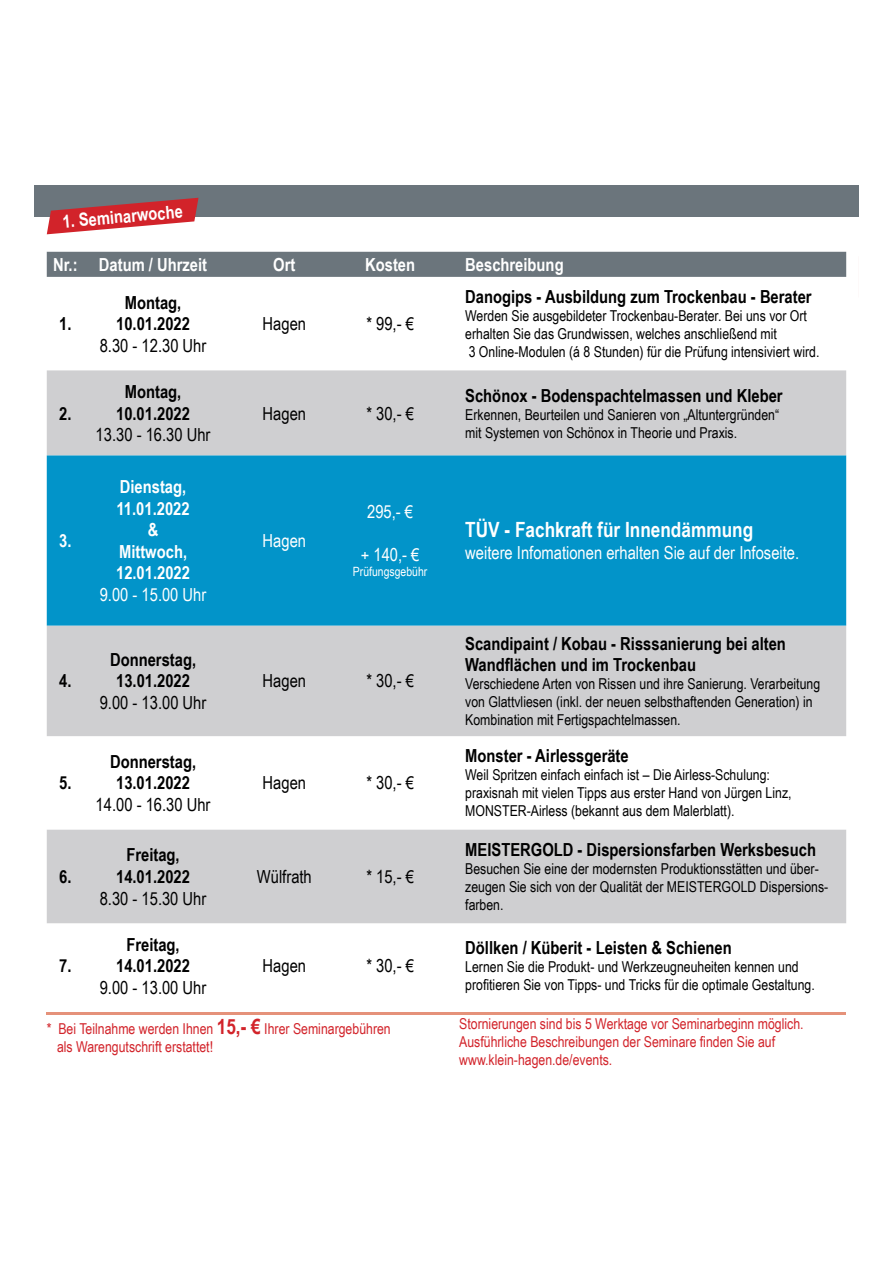
<style>
.page{position:relative;width:893px;height:1263px;background:#fff}
.page>*{position:absolute;margin:0;border:0;box-sizing:border-box;transform-origin:0 0}
.t1{font:700 21px "Arial Narrow";color:#fff}
.t2{font:700 18px/21.6px "Arial Narrow";color:#000;text-align:center}
.t3{font:18px "Arial Narrow";color:#000}
.t4{font:700 18px/21.6px "Arial Narrow";color:#fff;text-align:center}
.t5{font:18px "Arial Narrow";color:#fff}
.t6{font:15px/18px "Arial Narrow";color:#000}
.t7{font:15px/18px "Arial Narrow";color:#d2232a}
.t8{font:12.75px "Arial Narrow";color:#fff}
.s1{font-weight:700;font-size:21px}
</style>
<div class="page">
<div style="left:34px;top:185px;width:825px;height:32px;background:#6b757c"></div>
<svg style="left:47px;top:198px;width:151px;height:36px"></svg>
<div style="left:47px;top:252px;width:799px;height:25px;background:#6b757c"></div>
<svg style="left:47px;top:370px;width:799px;height:553px;fill:#cfcfd1"></svg>
<div style="left:47px;top:455px;width:799px;height:171px;background:#0294c9"></div>
<hr style="left:47px;top:1012px;width:799px;height:2px;background:#e5927a">
<p class="t4" style="left:62px;top:210px;width:122px;rotate:-5deg">1. Seminarwoche</p>
<p class="t4" style="left:53px;top:253px;width:156px">Nr.: Datum / Uhrzeit</p>
<p class="t4" style="left:273px;top:253px;width:24px">Ort</p>
<p class="t4" style="left:365px;top:253px;width:52px">Kosten</p>
<p class="t4" style="left:465px;top:253px;width:100px">Beschreibung</p>
<p class="t2" style="left:59px;top:312px;width:14px">1.</p>
<p class="t2" style="left:116px;top:291px;width:75px">Montag,<br>10.01.2022</p>
<p class="t3" style="left:100px;top:332px;width:108px">8.30 - 12.30 Uhr</p>
<p class="t3" style="left:263px;top:311px;width:45px">Hagen</p>
<p class="t3" style="left:366px;top:311px;width:49px">* 99,- €</p>
<p class="t2" style="left:465px;top:285px;width:348px">Danogips - Ausbildung zum Trockenbau - Berater</p>
<p class="t6" style="left:465px;top:306px;width:356px">Werden Sie ausgebildeter Trockenbau-Berater. Bei uns vor Ort erhalten Sie das Grundwissen, welches anschließend mit<br>3 Online-Modulen (á 8 Stunden) für die Prüfung intensiviert wird.</p>
<p class="t2" style="left:59px;top:401px;width:14px">2.</p>
<p class="t2" style="left:116px;top:380px;width:75px">Montag,<br>10.01.2022</p>
<p class="t3" style="left:96px;top:422px;width:116px">13.30 - 16.30 Uhr</p>
<p class="t3" style="left:263px;top:400px;width:45px">Hagen</p>
<p class="t3" style="left:366px;top:400px;width:49px">* 30,- €</p>
<p class="t2" style="left:465px;top:383px;width:319px">Schönox - Bodenspachtelmassen und Kleber</p>
<p class="t6" style="left:465px;top:405px;width:315px">Erkennen, Beurteilen und Sanieren von „Altuntergründen“ mit Systemen von Schönox in Theorie und Praxis.</p>
<p class="t4" style="left:59px;top:529px;width:14px">3.</p>
<p class="t4" style="left:116px;top:475px;width:75px">Dienstag,<br>11.01.2022 &amp;<br>Mittwoch,<br>12.01.2022</p>
<p class="t5" style="left:100px;top:581px;width:108px">9.00 - 15.00 Uhr</p>
<p class="t5" style="left:263px;top:527px;width:45px">Hagen</p>
<p class="t5" style="left:367px;top:498px;width:47px">295,- €</p>
<p class="t5" style="left:361px;top:541px;width:60px">+ 140,- €</p>
<p class="t8" style="left:353px;top:562px;width:76px">Prüfungsgebühr</p>
<h1 class="t1" style="left:465px;top:514px;width:289px">TÜV - Fachkraft für Innendämmung</h1>
<p class="t5" style="left:465px;top:539px;width:335px">weitere Infomationen erhalten Sie auf der Infoseite.</p>
<p class="t2" style="left:59px;top:669px;width:14px">4.</p>
<p class="t2" style="left:110px;top:648px;width:88px">Donnerstag,<br>13.01.2022</p>
<p class="t3" style="left:100px;top:689px;width:108px">9.00 - 13.00 Uhr</p>
<p class="t3" style="left:263px;top:668px;width:45px">Hagen</p>
<p class="t3" style="left:366px;top:668px;width:49px">* 30,- €</p>
<p class="t2" style="left:465px;top:632px;width:322px;text-align:left">Scandipaint / Kobau - Risssanierung bei alten<br>Wandflächen und im Trockenbau</p>
<p class="t6" style="left:465px;top:674px;width:356px">Verschiedene Arten von Rissen und ihre Sanierung. Verarbeitung von Glattvliesen (inkl. der neuen selbsthaftenden Generation) in<br>Kombination mit Fertigspachtelmassen.</p>
<p class="t2" style="left:59px;top:771px;width:14px">5.</p>
<p class="t2" style="left:110px;top:750px;width:88px">Donnerstag,<br>13.01.2022</p>
<p class="t3" style="left:96px;top:791px;width:116px">14.00 - 16.30 Uhr</p>
<p class="t3" style="left:263px;top:770px;width:45px">Hagen</p>
<p class="t3" style="left:366px;top:770px;width:49px">* 30,- €</p>
<p class="t2" style="left:465px;top:744px;width:165px">Monster - Airlessgeräte</p>
<p class="t6" style="left:465px;top:766px;width:328px">Weil Spritzen einfach einfach ist – Die Airless-Schulung: praxisnah mit vielen Tipps aus erster Hand von Jürgen Linz,<br>MONSTER-Airless (bekannt aus dem Malerblatt).</p>
<p class="t2" style="left:59px;top:865px;width:14px">6.</p>
<p class="t2" style="left:116px;top:843px;width:75px">Freitag,<br>14.01.2022</p>
<p class="t3" style="left:100px;top:885px;width:108px">8.30 - 15.30 Uhr</p>
<p class="t3" style="left:257px;top:863px;width:56px">Wülfrath</p>
<p class="t3" style="left:366px;top:863px;width:49px">* 15,- €</p>
<p class="t2" style="left:465px;top:838px;width:352px">MEISTERGOLD - Dispersionsfarben Werksbesuch</p>
<p class="t6" style="left:465px;top:859px;width:364px">Besuchen Sie eine der modernsten Produktionsstätten und über&shy;zeugen Sie sich von der Qualität der MEISTERGOLD Dispersions&shy;farben.</p>
<p class="t2" style="left:59px;top:954px;width:14px">7.</p>
<p class="t2" style="left:116px;top:933px;width:75px">Freitag,<br>14.01.2022</p>
<p class="t3" style="left:100px;top:974px;width:108px">9.00 - 13.00 Uhr</p>
<p class="t3" style="left:263px;top:953px;width:45px">Hagen</p>
<p class="t3" style="left:366px;top:953px;width:49px">* 30,- €</p>
<p class="t2" style="left:465px;top:936px;width:268px">Döllken / Küberit - Leisten &amp; Schienen</p>
<p class="t6" style="left:465px;top:957px;width:351px">Lernen Sie die Produkt- und Werkzeugneuheiten kennen und profitieren Sie von Tipps- und Tricks für die optimale Gestaltung.</p>
<p class="t7" style="left:57px;top:1019px;width:335px;text-indent:-10px">* Bei Teilnahme werden Ihnen <span class="s1">15,- €</span> Ihrer Seminargebühren als Warengutschrift erstattet!</p>
<p class="t7" style="left:459px;top:1014px;width:346px">Stornierungen sind bis 5 Werktage vor Seminarbeginn möglich.<br>Ausführliche Beschreibungen der Seminare finden Sie auf www.klein-hagen.de/events.</p>
</div>
